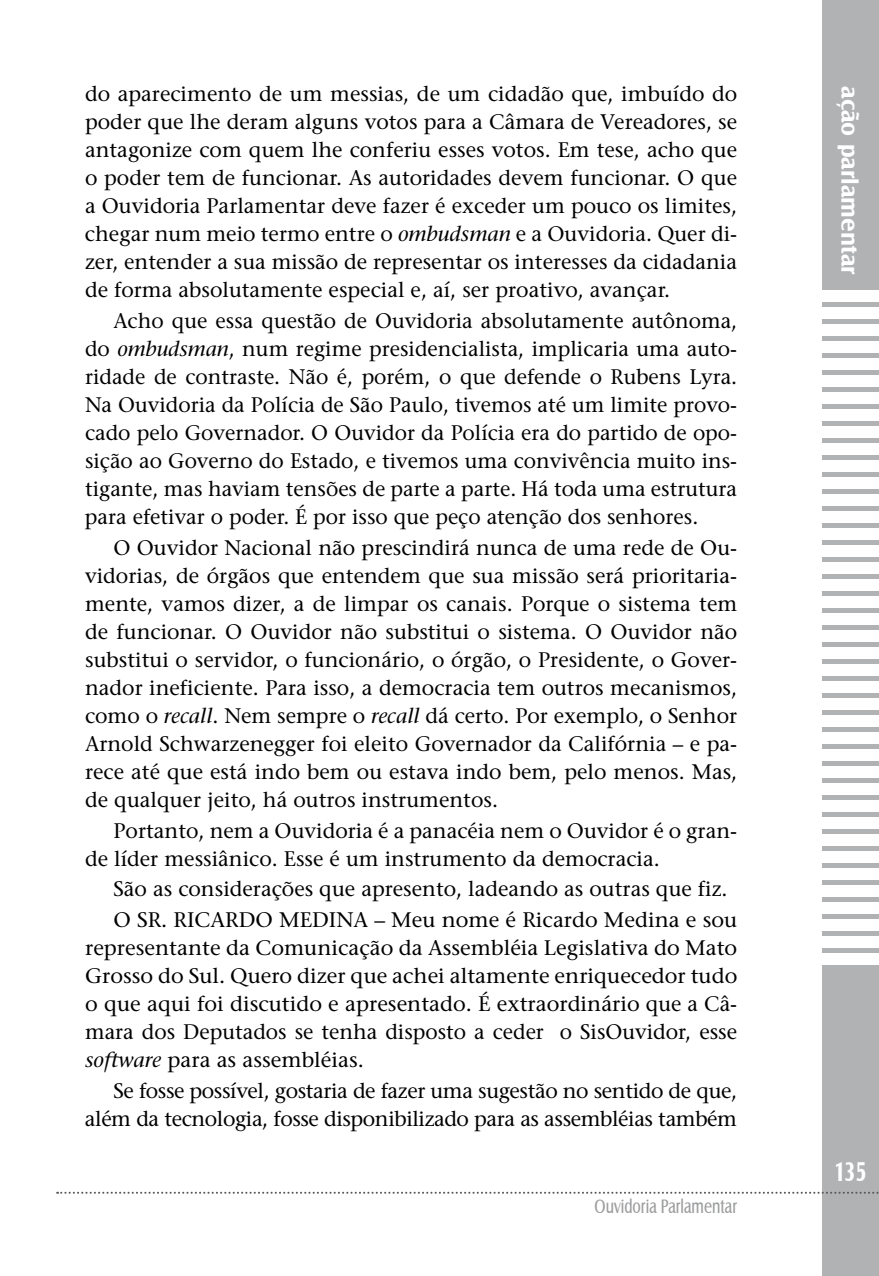
<style>
.page{position:relative;width:879px;height:1276px;background:#fff}
.page>*{position:absolute;margin:0;border:0;box-sizing:border-box;transform-origin:0 0}
.t1{font:700 28px "Castle T";color:#fff;scale:.75 1}
.t2{font:700 24px "Castle T";color:#fff}
.t3{font:21px/28px "Stone Serif";color:#000;text-align:justify}
.t4{font:21px/28px "Stone Serif";letter-spacing:-.02em;color:#000;text-align:right}
.t5{font:20px "Castle T";color:#9c9d9f;scale:.75 1}
.s1{font-style:italic}
</style>
<div class="page">
<div style="left:822px;top:0;width:57px;height:1276px;background:#b1b2b4"></div>
<div style="left:821px;top:290px;width:58px;height:11px;background:#fff"></div>
<div style="left:821px;top:307px;width:58px;height:11px;background:#fff"></div>
<div style="left:821px;top:324px;width:58px;height:11px;background:#fff"></div>
<div style="left:821px;top:341px;width:58px;height:11px;background:#fff"></div>
<div style="left:821px;top:358px;width:58px;height:12px;background:#fff"></div>
<div style="left:821px;top:375px;width:58px;height:12px;background:#fff"></div>
<div style="left:821px;top:392px;width:58px;height:12px;background:#fff"></div>
<div style="left:821px;top:409px;width:58px;height:12px;background:#fff"></div>
<div style="left:821px;top:426px;width:58px;height:12px;background:#fff"></div>
<div style="left:821px;top:443px;width:58px;height:12px;background:#fff"></div>
<div style="left:821px;top:460px;width:58px;height:12px;background:#fff"></div>
<div style="left:821px;top:477px;width:58px;height:12px;background:#fff"></div>
<div style="left:821px;top:494px;width:58px;height:12px;background:#fff"></div>
<div style="left:821px;top:511px;width:58px;height:12px;background:#fff"></div>
<div style="left:821px;top:528px;width:58px;height:12px;background:#fff"></div>
<div style="left:821px;top:545px;width:58px;height:12px;background:#fff"></div>
<div style="left:821px;top:562px;width:58px;height:12px;background:#fff"></div>
<div style="left:821px;top:579px;width:58px;height:12px;background:#fff"></div>
<div style="left:821px;top:596px;width:58px;height:12px;background:#fff"></div>
<div style="left:821px;top:613px;width:58px;height:12px;background:#fff"></div>
<div style="left:821px;top:630px;width:58px;height:12px;background:#fff"></div>
<div style="left:821px;top:647px;width:58px;height:12px;background:#fff"></div>
<div style="left:821px;top:664px;width:58px;height:12px;background:#fff"></div>
<div style="left:821px;top:681px;width:58px;height:12px;background:#fff"></div>
<div style="left:821px;top:698px;width:58px;height:12px;background:#fff"></div>
<div style="left:821px;top:715px;width:58px;height:12px;background:#fff"></div>
<div style="left:821px;top:732px;width:58px;height:12px;background:#fff"></div>
<div style="left:821px;top:749px;width:58px;height:12px;background:#fff"></div>
<div style="left:821px;top:766px;width:58px;height:12px;background:#fff"></div>
<div style="left:821px;top:783px;width:58px;height:12px;background:#fff"></div>
<div style="left:821px;top:800px;width:58px;height:12px;background:#fff"></div>
<div style="left:821px;top:817px;width:58px;height:12px;background:#fff"></div>
<div style="left:821px;top:834px;width:58px;height:12px;background:#fff"></div>
<div style="left:821px;top:851px;width:58px;height:12px;background:#fff"></div>
<div style="left:821px;top:868px;width:58px;height:12px;background:#fff"></div>
<div style="left:821px;top:885px;width:58px;height:12px;background:#fff"></div>
<div style="left:821px;top:902px;width:58px;height:12px;background:#fff"></div>
<div style="left:821px;top:919px;width:58px;height:12px;background:#fff"></div>
<div style="left:821px;top:936px;width:58px;height:12px;background:#fff"></div>
<div style="left:821px;top:953px;width:58px;height:12px;background:#fff"></div>
<svg style="left:57px;top:1191px;width:822px;height:2px"></svg>
<p class="t3" style="left:85px;top:80px;width:654px">do aparecimento de um messias, de um cidadão que, imbuído do poder que lhe deram alguns votos para a Câmara de Vereadores, se antagonize com quem lhe conferiu esses votos. Em tese, acho que o poder tem de funcionar. As autoridades devem funcionar. O que a Ouvidoria Parlamentar deve fazer é exceder um pouco os limites, chegar num meio termo entre o <span class="s1">ombudsman</span> e a Ouvidoria. Quer di&shy;zer, entender a sua missão de representar os interesses da cidadania de forma absolutamente especial e, aí, ser proativo, avançar.</p>
<p class="t3" style="left:85px;top:306px;width:654px;text-indent:28px">Acho que essa questão de Ouvidoria absolutamente autônoma, do <span class="s1">ombudsman</span>, num regime presidencialista, implicaria uma auto&shy;ridade de contraste. Não é, porém, o que defende o Rubens Lyra.<br>Na Ouvidoria da Polícia de São Paulo, tivemos até um limite provo&shy;cado pelo Governador. O Ouvidor da Polícia era do partido de opo&shy;sição ao Governo do Estado, e tivemos uma convivência muito ins&shy;tigante, mas haviam tensões de parte a parte. Há toda uma estrutura para efetivar o poder. É por isso que peço atenção dos senhores.</p>
<p class="t3" style="left:85px;top:533px;width:654px;text-indent:28px">O Ouvidor Nacional não prescindirá nunca de uma rede de Ou&shy;vidorias, de órgãos que entendem que sua missão será prioritaria&shy;mente, vamos dizer, a de limpar os canais. Porque o sistema tem de funcionar. O Ouvidor não substitui o sistema. O Ouvidor não substitui o servidor, o funcionário, o órgão, o Presidente, o Gover&shy;nador ineficiente. Para isso, a democracia tem outros mecanismos, como o <span class="s1">recall</span>. Nem sempre o <span class="s1">recall</span> dá certo. Por exemplo, o Senhor Arnold Schwarzenegger foi eleito Governador da Califórnia – e pa&shy;rece até que está indo bem ou estava indo bem, pelo menos. Mas, de qualquer jeito, há outros instrumentos.</p>
<p class="t3" style="left:85px;top:816px;width:653px;text-indent:28px">Portanto, nem a Ouvidoria é a panacéia nem o Ouvidor é o gran&shy;de líder messiânico. Esse é um instrumento da democracia.</p>
<p class="t3" style="left:113px;top:873px;width:625px;line-height:30.8px">São as considerações que apresento, ladeando as outras que fiz.<br>O SR. RICARDO MEDINA – Meu nome é Ricardo Medina e sou</p>
<p class="t3" style="left:85px;top:934px;width:654px">representante da Comunicação da Assembléia Legislativa do Mato Grosso do Sul. Quero dizer que achei altamente enriquecedor tudo o que aqui foi discutido e apresentado. É extraordinário que a Câ&shy;mara dos Deputados se tenha disposto a ceder o SisOuvidor, esse <span class="s1">software</span> para as assembléias.</p>
<p class="t4" style="left:85px;top:1077px;width:653px">Se fosse possível, gostaria de fazer uma sugestão no sentido de que, além da tecnologia, fosse disponibilizado para as assembléias também</p>
<p class="t5" style="left:594px;top:1195px;width:192px">Ouvidoria Parlamentar</p>
<p class="t2" style="left:863px;top:86px;width:190px;rotate:90deg">ação parlamentar</p>
<h1 class="t1" style="left:834px;top:1155px;width:41px">135</h1>
</div>
